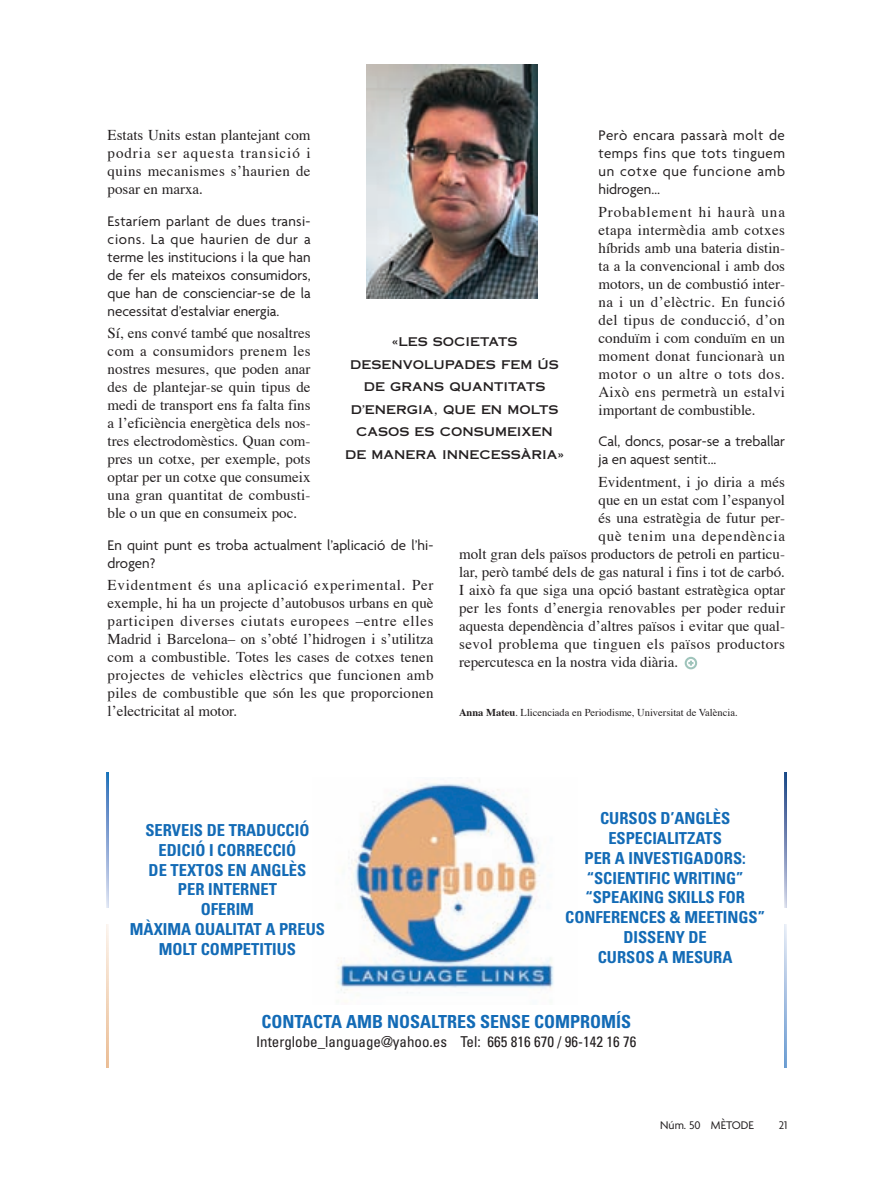
<style>
.page{position:relative;width:893px;height:1191px;background:#fff}
.page>*{position:absolute;margin:0;border:0;box-sizing:border-box;transform-origin:0 0}
.t1{font:700 condensed 18px "Univers";color:#136bb6}
.t2{font:700 condensed 16.5px/19.8px "Univers";color:#136bb6;text-align:center}
.t3{font:15px/18px "Times";color:#231f20;text-align:justify}
.t4{font:15px/18px "Agenda";color:#231f20;text-align:justify}
.t5{font:condensed 15px "Univers";color:#231f20}
.t6{font:15px "Times";letter-spacing:.03em;color:#231f20}
.t7{font:15px "Times";letter-spacing:.055em;color:#231f20}
.t8{font:12px/22.5px "Copperplate Thirty One AB";color:#231f20;text-align:center}
.t9{font:12px "Agenda";color:#231f20}
.t10{font:10.5px "Times";color:#231f20}
.s1{font-weight:700}
</style>
<div class="page">
<img style="left:367px;top:64px;width:171px;height:234px">
<img style="left:348px;top:779px;width:192px;height:145px">
<svg style="left:106px;top:924px;width:448px;height:143px"></svg>
<svg style="left:784px;top:924px;width:3px;height:143px"></svg>
<svg style="left:106px;top:773px;width:3px;height:134px"></svg>
<svg style="left:784px;top:773px;width:3px;height:134px"></svg>
<div style="left:685px;top:657px;width:12px;height:12px;border:2px solid #9fc4bb;border-radius:50%"></div>
<svg style="left:688px;top:660px;width:6px;height:6px"></svg>
<p class="t3" style="left:108px;top:127px;width:205px">Estats Units estan plantejant com podria ser aquesta transició i quins mecanismes s’haurien de posar en marxa.</p>
<p class="t4" style="left:108px;top:213px;width:204px">Estaríem parlant de dues transi&shy;cions. La que haurien de dur a terme les institucions i la que han de fer els mateixos consumidors, que han de conscienciar-se de la necessitat d’estalviar energia.</p>
<p class="t3" style="left:108px;top:325px;width:205px">Sí, ens convé també que nosaltres com a consumidors prenem les nostres mesures, que poden anar des de plantejar-se quin tipus de medi de transport ens fa falta fins a l’eficiència energètica dels nos&shy;tres electrodomèstics. Quan com&shy;pres un cotxe, per exemple, pots optar per un cotxe que consumeix una gran quantitat de combusti&shy;ble o un que en consumeix poc.</p>
<p class="t4" style="left:108px;top:537px;width:327px">En quint punt es troba actualment l’aplicació de l’hi&shy;drogen?</p>
<p class="t3" style="left:108px;top:577px;width:327px">Evidentment és una aplicació experimental. Per exemple, hi ha un projecte d’autobusos urbans en què participen diverses ciutats europees –entre elles Madrid i Barcelona– on s’obté l’hidrogen i s’utilitza com a combustible. Totes les cases de cotxes tenen projectes de vehicles elèctrics que funcionen amb piles de combustible que són les que proporcionen l’electricitat al motor.</p>
<p class="t4" style="left:598px;top:128px;width:188px">Però encara passarà molt de temps fins que tots tinguem un cotxe que funcione amb hidrogen…</p>
<p class="t3" style="left:598px;top:204px;width:188px">Probablement hi haurà una etapa intermèdia amb cotxes híbrids amb una bateria distin&shy;ta a la convencional i amb dos motors, un de combustió inter&shy;na i un d’elèctric. En funció del tipus de conducció, d’on conduïm i com conduïm en un moment donat funcionarà un motor o un altre o tots dos.<br>Això ens permetrà un estalvi important de combustible.</p>
<p class="t4" style="left:598px;top:434px;width:188px">Cal, doncs, posar-se a treballar ja en aquest sentit...</p>
<p class="t3" style="left:598px;top:474px;width:188px">Evidentment, i jo diria a més</p>
<p class="t3" style="left:598px;top:492px;width:188px">que en un estat com l’espanyol</p>
<p class="t3" style="left:598px;top:510px;width:188px">és una estratègia de futur per-</p>
<p class="t7" style="left:598px;top:529px;width:188px">què tenim una dependència</p>
<p class="t3" style="left:459px;top:546px;width:327px">molt gran dels països productors de petroli en particu-</p>
<p class="t3" style="left:459px;top:564px;width:327px">lar, però també dels de gas natural i fins i tot de carbó.</p>
<p class="t3" style="left:459px;top:582px;width:327px">I això fa que siga una opció bastant estratègica optar</p>
<p class="t3" style="left:459px;top:600px;width:327px">per les fonts d’energia renovables per poder reduir</p>
<p class="t3" style="left:459px;top:618px;width:327px">aquesta dependència d’altres països i evitar que qual-</p>
<p class="t6" style="left:459px;top:637px;width:327px">sevol problema que tinguen els països productors</p>
<p class="t3" style="left:459px;top:654px;width:221px">repercutesca en la nostra vida diària.</p>
<p class="t10" style="left:459px;top:708px;width:280px"><span class="s1">Anna Mateu</span>. Llicenciada en Periodisme, Universitat de València.</p>
<p class="t8" style="left:345px;top:331px;width:220px">«LES SOCIETATS<br>DESENVOLUPADES FEM ÚS<br>DE GRANS QUANTITATS<br>D’ENERGIA, QUE EN MOLTS<br>CASOS ES CONSUMEIXEN<br>DE MANERA INNECESSÀRIA»</p>
<p class="t2" style="left:130px;top:822px;width:197px">SERVEIS DE TRADUCCIÓ<br>EDICIÓ I CORRECCIÓ<br>DE TEXTOS EN ANGLÈS<br>PER INTERNET<br>OFERIM<br>MÀXIMA QUALITAT A PREUS<br>MOLT COMPETITIUS</p>
<p class="t2" style="left:565px;top:810px;width:201px">CURSOS D’ANGLÈS<br>ESPECIALITZATS<br>PER A INVESTIGADORS: “SCIENTIFIC WRITING” “SPEAKING SKILLS FOR<br>CONFERENCES &amp; MEETINGS”<br>DISSENY DE<br>CURSOS A MESURA</p>
<p class="t1" style="left:261px;top:1014px;width:371px">CONTACTA AMB NOSALTRES SENSE COMPROMÍS</p>
<p class="t5" style="left:256px;top:1036px;width:382px">Interglobe_language@yahoo.es Tel: 665 816 670 / 96-142 16 76</p>
<p class="t9" style="left:660px;top:1120px;width:95px">Núm. 50 MÈTODE</p>
<p class="t9" style="left:779px;top:1120px;width:10px">21</p>
</div>
